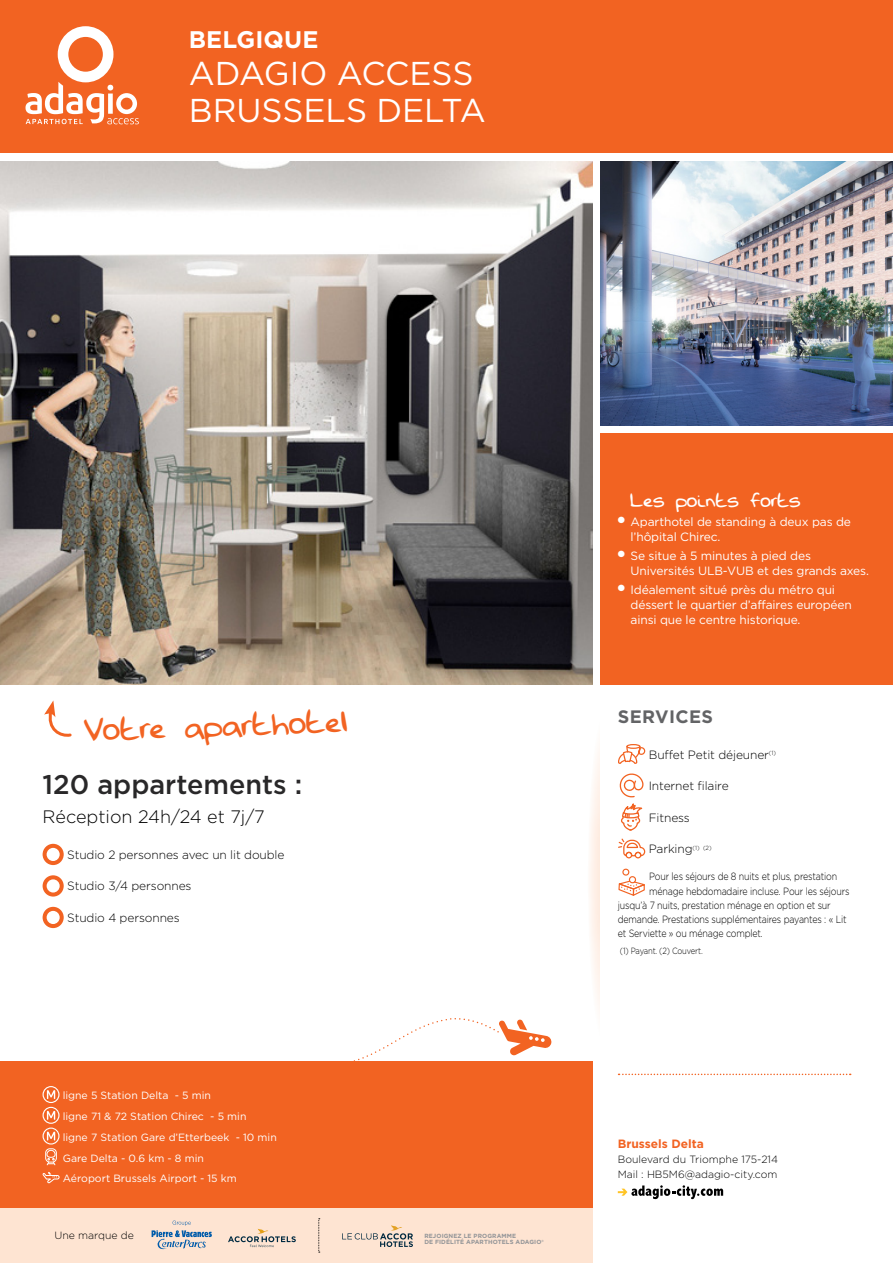
<style>
.page{position:relative;width:893px;height:1263px;background:#fff}
.page>*{position:absolute;margin:0;border:0;box-sizing:border-box;transform-origin:0 0}
.t1{font:34.5px "Daves Hand";color:#f26322}
.t2{font:33px/37.2px "Gotham Pro";color:#fff}
.t3{font:500 27px "Gotham Pro";color:#292829}
.t4{font:700 24px "Gotham Pro";letter-spacing:.005em;color:#fff}
.t5{font:21px "Daves Hand";color:#fff}
.t6{font:300 18px "Gotham Pro";color:#000}
.t7{font:700 18px "Gotham Pro";letter-spacing:.02em;color:#636466}
.t8{font:12px/15px "Gotham Pro";letter-spacing:-.01em;color:#fff}
.t9{font:300 12px "Gotham Pro";letter-spacing:-.01em;color:#000}
.t10{font:700 12px "Gotham Pro";color:#f26322}
.t11{font:300 10.5px "Gotham Pro";letter-spacing:-.02em;color:#000;scale:.85 1}
.t12{font:10.5px/20.7px "Gotham Pro";color:#fff}
.t13{font:300 10.5px/15px "Gotham Pro";color:#000}
.t14{font:300 9px "Gotham Pro";letter-spacing:-.02em;color:#000;scale:.85 1}
.t15{font:700 6px/6px "Gotham Pro";letter-spacing:.02em;color:#939598}
</style>
<div class="page">
<div style="left:0;top:0;width:893px;height:153px;background:#f26322"></div>
<svg style="left:26px;top:26px;width:113px;height:98px"></svg>
<div style="left:0;top:1208px;width:592px;height:55px;background:#fee4d2"></div>
<div style="left:0;top:1061px;width:592px;height:147px;background:#f26322"></div>
<svg style="left:43px;top:1086px;width:17px;height:58px"></svg>
<div style="left:45px;top:1148px;width:12px;height:14px;border:1px solid #fff;border-radius:4px"></div>
<div style="left:47px;top:1150px;width:9px;height:8px;border:1px solid #fff;border-radius:50%"></div>
<svg style="left:46px;top:1158px;width:10px;height:7px"></svg>
<svg style="left:43px;top:1172px;width:17px;height:11px"></svg>
<svg style="left:353px;top:1018px;width:199px;height:43px"></svg>
<svg style="left:588px;top:713px;width:34px;height:332px;fill:#fef5ef"></svg>
<div style="left:600px;top:696px;width:44px;height:367px;background:#fff"></div>
<svg style="left:618px;top:744px;width:27px;height:20px"></svg>
<svg style="left:619px;top:773px;width:25px;height:58px"></svg>
<svg style="left:618px;top:838px;width:27px;height:21px"></svg>
<svg style="left:618px;top:868px;width:27px;height:28px"></svg>
<svg style="left:318px;top:1218px;width:2px;height:35px"></svg>
<div style="left:601px;top:434px;width:292px;height:251px;background:#f26322"></div>
<svg style="left:618px;top:1185px;width:105px;height:14px"></svg>
<svg style="left:43px;top:844px;width:21px;height:21px"></svg>
<svg style="left:43px;top:875px;width:21px;height:21px"></svg>
<svg style="left:43px;top:907px;width:21px;height:21px"></svg>
<svg style="left:342px;top:1225px;width:71px;height:22px"></svg>
<svg style="left:44px;top:700px;width:28px;height:37px"></svg>
<svg style="left:619px;top:1073px;width:232px;height:2px"></svg>
<svg style="left:152px;top:1220px;width:60px;height:30px"></svg>
<svg style="left:228px;top:1229px;width:68px;height:18px"></svg>
<img style="left:0;top:161px;width:592px;height:524px">
<img style="left:601px;top:161px;width:292px;height:264px">
<h3 class="t4" style="left:189px;top:25px;width:131px">BELGIQUE</h3>
<h2 class="t2" style="left:189px;top:55px;width:292px">Adagio access<br>Brussels Delta</h2>
<h1 class="t1" style="left:81px;top:702px;width:267px;rotate:-2deg">Votre aparthotel</h1>
<h3 class="t3" style="left:43px;top:769px;width:261px">120 appartements :</h3>
<h3 class="t6" style="left:43px;top:807px;width:224px">Réception 24h/24 et 7j/7</h3>
<p class="t9" style="left:67px;top:848px;width:219px">Studio 2 personnes avec un lit double</p>
<p class="t9" style="left:67px;top:880px;width:126px">Studio 3/4 personnes</p>
<p class="t9" style="left:67px;top:911px;width:114px">Studio 4 personnes</p>
<p class="t12" style="left:63px;top:1085px;width:216px">ligne 5 Station Delta - 5 min<br>ligne 71 &amp; 72 Station Chirec - 5 min<br>ligne 7 Station Gare d’Etterbeek - 10 min<br>Gare Delta - 0.6 km - 8 min<br>Aéroport Brussels Airport - 15 km</p>
<p class="t13" style="left:55px;top:1228px;width:81px">Une marque de</p>
<p class="t15" style="left:424px;top:1232px;width:121px">REJOIGNEZ LE PROGRAMME<br>DE FIDÉLITÉ APARTHOTELS ADAGIO<sup>®</sup></p>
<h3 class="t5" style="left:629px;top:483px;width:173px">Les points forts</h3>
<p class="t8" style="left:631px;top:514px;width:222px;text-indent:-13px">● Aparthotel de standing à deux pas de l’hôpital Chirec.</p>
<p class="t8" style="left:631px;top:548px;width:240px;text-indent:-13px">● Se situe à 5 minutes à pied des<br>U niversités ULB-VU B et des grands axes.</p>
<p class="t8" style="left:631px;top:582px;width:223px;text-indent:-13px">● Idéalement situé près du métro qui déssert le quartier d’affaires européen ainsi que le centre historique.</p>
<h3 class="t7" style="left:618px;top:706px;width:94px">SERVICES</h3>
<p class="t9" style="left:649px;top:748px;width:129px">Buffet Petit déjeuner<sup>(1)</sup></p>
<p class="t9" style="left:649px;top:779px;width:81px">Internet filaire</p>
<p class="t9" style="left:649px;top:811px;width:43px">Fitness</p>
<p class="t9" style="left:649px;top:842px;width:64px">Parking<sup>(1)</sup> <sup>(2)</sup></p>
<p class="t11" style="left:649px;top:871px;width:223px">Pour les séjours de 8 nuits et plus, prestation</p>
<p class="t11" style="left:649px;top:885px;width:237px">ménage hebdomadaire incluse. Pour les séjours</p>
<p class="t11" style="left:618px;top:899px;width:252px">jusqu’à 7 nuits, prestation ménage en option et sur</p>
<p class="t11" style="left:618px;top:914px;width:271px">demande. Prestations supplémentaires payantes : « Lit</p>
<p class="t11" style="left:618px;top:928px;width:172px">et Serviette » ou ménage complet.</p>
<p class="t14" style="left:620px;top:945px;width:99px">(1) Payant. (2) Couvert.</p>
<p class="t10" style="left:618px;top:1136px;width:88px">BRUSSELS DELTA</p>
<p class="t13" style="left:618px;top:1152px;width:162px">Boulevard du Triomphe 175-214<br>Mail : HB5M6@adagio-city.com</p>
</div>
